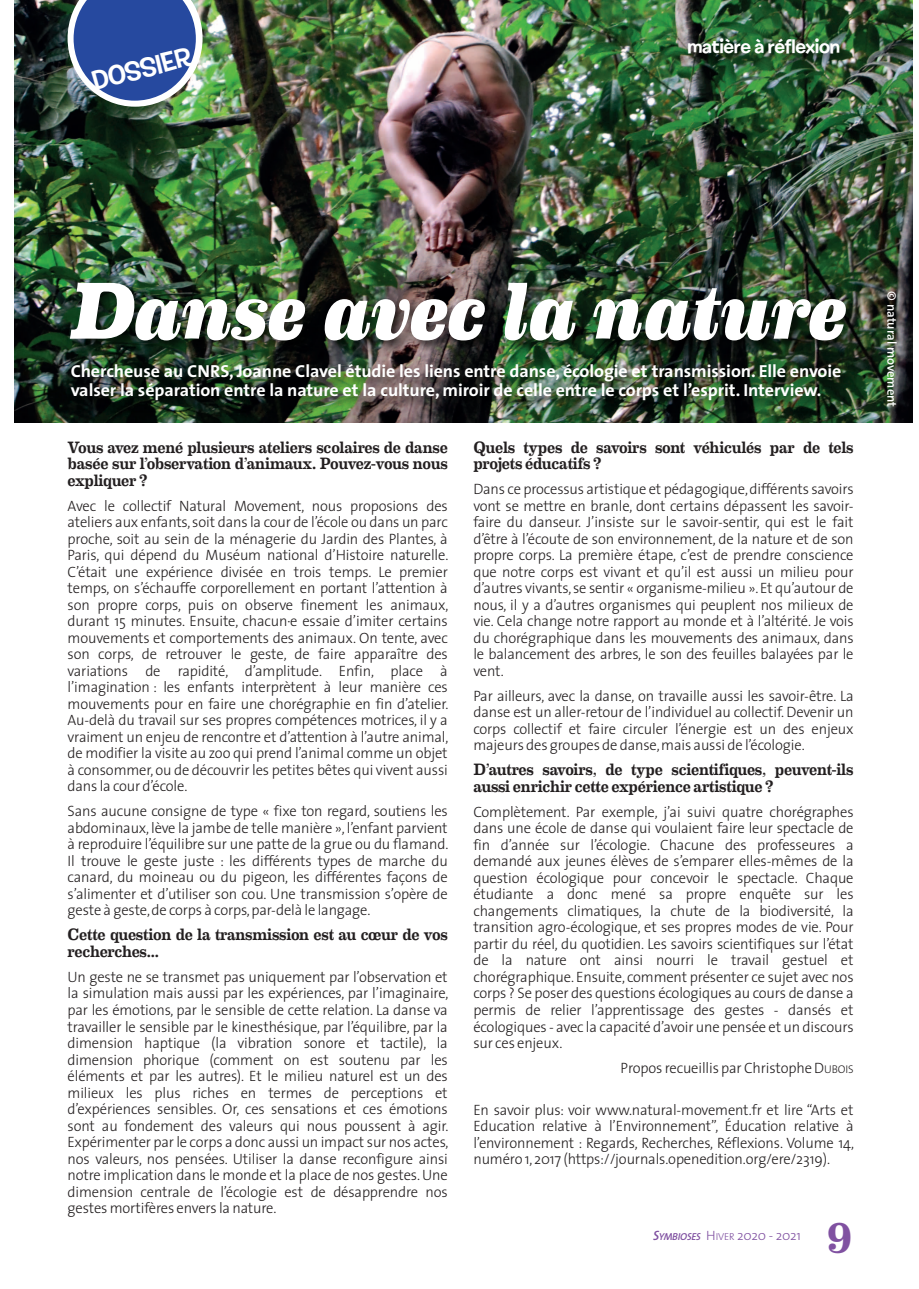
<style>
.page{position:relative;width:919px;height:1289px;background:#fff}
.page>*{position:absolute;margin:0;border:0;box-sizing:border-box;transform-origin:0 0}
.t1{font:italic 800 81px "Eames Century Modern";letter-spacing:-.015em;color:#fff}
.t2{font:700 42px "Eames Century Modern";color:#8051a1}
.t3{font:27px "Shag Lounge";color:#fff}
.t4{font:19.5px "Shag Lounge";letter-spacing:-.015em;color:#fff}
.t5{font:700 17.4px/18.8px "The Sans";letter-spacing:-.005em;color:#fff}
.t6{font:500 16.5px/16.5px "Eames Century Modern";letter-spacing:-.02em;color:#231f20}
.t7{font:300 15px/16.5px "The Sans";letter-spacing:-.01em;color:#231f20;text-align:justify}
.t8{font:300 13.5px "The Sans";letter-spacing:-.015em;color:#8051a1}
.t9{font:600 12.75px "The Sans";color:#fff}
.s1{font-size:11.25px}
.s2{font-weight:600;font-style:italic}
.s3{font-weight:600;font-style:italic;font-size:10.2px}
.s4{font-size:10.2px}
</style>
<div class="page">
<img style="left:14px;top:0;width:898px;height:422px">
<img style="left:650px;top:28px;width:263px;height:53px">
<img style="left:57px;top:390px;width:829px;height:33px">
<img style="left:30px;top:253px;width:877px;height:137px">
<img style="left:68px;top:0;width:134px;height:107px">
<p class="t3" style="left:90px;top:72px;width:103px;rotate:-14deg">DOSSIER</p>
<p class="t4" style="left:687px;top:40px;width:154px">matière à réflexion</p>
<p class="t1" style="left:71px;top:283px;width:777px">Danse avec la nature</p>
<p class="t5" style="left:71px;top:363px;width:772px">Chercheuse au CNRS, Joanne Clavel étudie les liens entre danse, écologie et transmission. Elle envoie valser la séparation entre la nature et la culture, miroir de celle entre le corps et l’esprit. Interview.</p>
<p class="t6" style="left:68px;top:440px;width:382px;text-align:justify">Vous avez mené plusieurs ateliers scolaires de danse basée sur l’observation d’animaux. Pouvez-vous nous expliquer ?</p>
<p class="t7" style="left:68px;top:499px;width:382px">Avec le collectif Natural Movement, nous proposions des ateliers aux enfants, soit dans la cour de l’école ou dans un parc proche, soit au sein de la ménagerie du Jardin des Plantes, à Paris, qui dépend du Muséum national d’Histoire naturelle.<br>C’était une expérience divisée en trois temps. Le premier temps, on s’échauffe corporellement en portant l’attention à son propre corps, puis on observe finement les animaux, durant 15 minutes. Ensuite, chacun·e essaie d’imiter certains mouvements et comportements des animaux. On tente, avec son corps, de retrouver le geste, de faire apparaître des variations de rapidité, d’amplitude. Enfin, place à l’imagination : les enfants interprètent à leur manière ces mouvements pour en faire une chorégraphie en fin d’atelier.<br>Au-delà du travail sur ses propres compétences motrices, il y a vraiment un enjeu de rencontre et d’attention à l’autre animal, de modifier la visite au zoo qui prend l’animal comme un objet à consommer, ou de découvrir les petites bêtes qui vivent aussi dans la cour d’école.</p>
<p class="t7" style="left:68px;top:804px;width:382px">Sans aucune consigne de type « fixe ton regard, soutiens les abdominaux, lève la jambe de telle manière », l’enfant parvient à reproduire l’équilibre sur une patte de la grue ou du flamand.<br>Il trouve le geste juste : les différents types de marche du canard, du moineau ou du pigeon, les différentes façons de s’alimenter et d’utiliser son cou. Une transmission s’opère de geste à geste, de corps à corps, par-delà le langage.</p>
<p class="t6" style="left:68px;top:928px;width:382px">Cette question de la transmission est au cœur de vos recherches...</p>
<p class="t7" style="left:68px;top:970px;width:382px">Un geste ne se transmet pas uniquement par l’observation et la simulation mais aussi par les expériences, par l’imaginaire, par les émotions, par le sensible de cette relation. La danse va travailler le sensible par le kinesthésique, par l’équilibre, par la dimension haptique (la vibration sonore et tactile), la dimension phorique (comment on est soutenu par les éléments et par les autres). Et le milieu naturel est un des milieux les plus riches en termes de perceptions et d’expériences sensibles. Or, ces sensations et ces émotions sont au fondement des valeurs qui nous poussent à agir.<br>Expérimenter par le corps a donc aussi un impact sur nos actes, nos valeurs, nos pensées. Utiliser la danse reconfigure ainsi notre implication dans le monde et la place de nos gestes. Une dimension centrale de l’écologie est de désapprendre nos gestes mortifères envers la nature.</p>
<p class="t6" style="left:473px;top:440px;width:382px">Quels types de savoirs sont véhiculés par de tels projets éducatifs ?</p>
<p class="t7" style="left:473px;top:482px;width:382px">Dans ce processus artistique et pédagogique, différents savoirs vont se mettre en branle, dont certains dépassent les savoir&shy;faire du danseur. J’insiste sur le savoir-sentir, qui est le fait d’être à l’écoute de son environnement, de la nature et de son propre corps. La première étape, c’est de prendre conscience que notre corps est vivant et qu’il est aussi un milieu pour d’autres vivants, se sentir « organisme-milieu ». Et qu’autour de nous, il y a d’autres organismes qui peuplent nos milieux de vie. Cela change notre rapport au monde et à l’altérité. Je vois du chorégraphique dans les mouvements des animaux, dans le balancement des arbres, le son des feuilles balayées par le vent.</p>
<p class="t7" style="left:473px;top:689px;width:382px">Par ailleurs, avec la danse, on travaille aussi les savoir-être. La danse est un aller-retour de l’individuel au collectif. Devenir un corps collectif et faire circuler l’énergie est un des enjeux majeurs des groupes de danse, mais aussi de l’écologie.</p>
<p class="t6" style="left:473px;top:763px;width:382px">D’autres savoirs, de type scientifiques, peuvent-ils aussi enrichir cette expérience artistique ?</p>
<p class="t7" style="left:473px;top:805px;width:382px">Complètement. Par exemple, j’ai suivi quatre chorégraphes dans une école de danse qui voulaient faire leur spectacle de fin d’année sur l’écologie. Chacune des professeures a demandé aux jeunes élèves de s’emparer elles-mêmes de la question écologique pour concevoir le spectacle. Chaque étudiante a donc mené sa propre enquête sur les changements climatiques, la chute de la biodiversité, la transition agro-écologique, et ses propres modes de vie. Pour partir du réel, du quotidien. Les savoirs scientifiques sur l’état de la nature ont ainsi nourri le travail gestuel et chorégraphique. Ensuite, comment présenter ce sujet avec nos corps ? Se poser des questions écologiques au cours de danse a permis de relier l’apprentissage des gestes - dansés et écologiques - avec la capacité d’avoir une pensée et un discours sur ces enjeux.</p>
<p class="t7" style="left:620px;top:1061px;width:234px">Propos recueillis par Christophe D<span class="s1">UBOIS</span></p>
<p class="t7" style="left:473px;top:1102px;width:382px">En savoir plus: voir www.natural-movement.fr et lire “Arts et Education relative à l’Environnement”, Éducation relative à l’environnement : Regards, Recherches, Réflexions. Volume 14, numéro 1, 2017 (https://journals.openedition.org/ere/2319).</p>
<p class="t8" style="left:653px;top:1230px;width:149px"><span class="s2">S</span><span class="s3">YMBIOSES</span> H<span class="s4">IVER</span> 2020 - 2021</p>
<p class="t2" style="left:827px;top:1217px;width:26px">9</p>
<p class="t9" style="left:896px;top:291px;width:117px;rotate:90deg">© natural movement</p>
</div>
